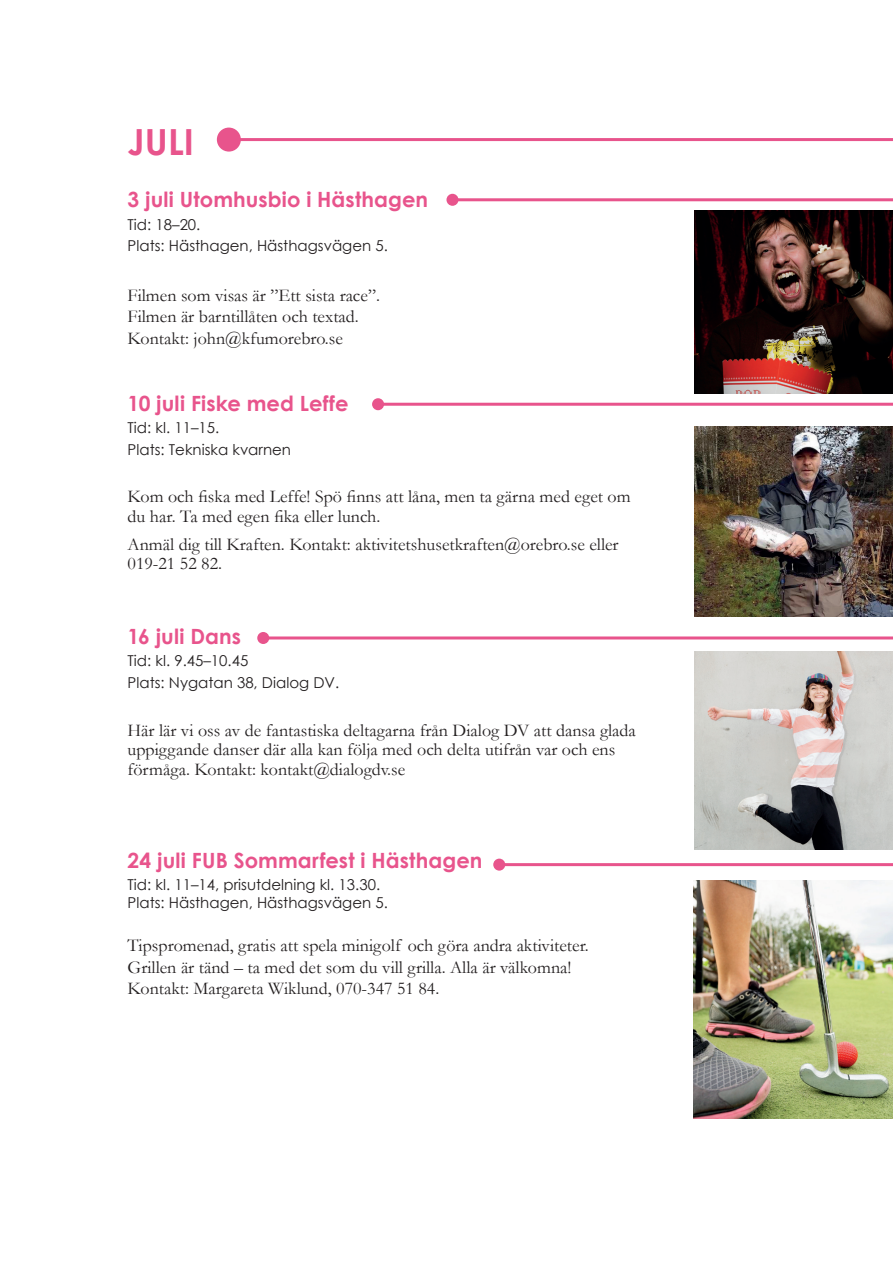
<style>
.page{position:relative;width:893px;height:1263px;background:#fff}
.page>*{position:absolute;margin:0;border:0;box-sizing:border-box;transform-origin:0 0}
.t1{font:700 36px "Century Gothic";color:#e8548c}
.t2{font:700 21px "Century Gothic";letter-spacing:.005em;color:#e8548c}
.t3{font:18px/21.6px "Garamond";color:#231f20}
.t4{font:15px/21.6px "Century Gothic";color:#231f20}
</style>
<div class="page">
<hr style="left:499px;top:863px;width:394px;height:3px;background:#e8548c">
<div style="left:493px;top:859px;width:12px;height:12px;background:#e8548c;border-radius:50%"></div>
<hr style="left:263px;top:636px;width:630px;height:3px;background:#e8548c">
<div style="left:257px;top:632px;width:12px;height:12px;background:#e8548c;border-radius:50%"></div>
<hr style="left:378px;top:403px;width:515px;height:3px;background:#e8548c">
<div style="left:372px;top:398px;width:12px;height:12px;background:#e8548c;border-radius:50%"></div>
<hr style="left:229px;top:138px;width:664px;height:3px;background:#e8548c">
<div style="left:217px;top:128px;width:24px;height:24px;background:#e8548c;border-radius:50%"></div>
<img style="left:694px;top:652px;width:199px;height:197px">
<hr style="left:452px;top:198px;width:441px;height:3px;background:#e8548c">
<div style="left:446px;top:194px;width:12px;height:12px;background:#e8548c;border-radius:50%"></div>
<img style="left:694px;top:210px;width:199px;height:183px">
<img style="left:694px;top:427px;width:199px;height:190px">
<img style="left:693px;top:880px;width:200px;height:238px">
<h1 class="t1" style="left:128px;top:114px;width:68px">JULI</h1>
<p class="t2" style="left:128px;top:184px;width:302px">3 juli Utomhusbio i Hästhagen</p>
<p class="t4" style="left:128px;top:213px;width:262px">Tid: 18–20.<br>Plats: Hästhagen, Hästhagsvägen 5.</p>
<p class="t3" style="left:128px;top:284px;width:254px">Filmen som visas är ”Ett sista race”.<br>Filmen är barntillåten och textad.<br>Kontakt: john@kfumorebro.se</p>
<p class="t2" style="left:128px;top:387px;width:223px">10 juli Fiske med Leffe</p>
<p class="t4" style="left:128px;top:416px;width:165px">Tid: kl. 11–15.<br>Plats: Tekniska kvarnen</p>
<p class="t3" style="left:128px;top:486px;width:505px;line-height:19.5px">Kom och fiska med Leffe! Spö finns att låna, men ta gärna med eget om du har. Ta med egen fika eller lunch.</p>
<p class="t3" style="left:128px;top:534px;width:493px;line-height:19.5px">Anmäl dig till Kraften. Kontakt: aktivitetshusetkraften@orebro.se eller<br>019-21 52 82.</p>
<p class="t2" style="left:128px;top:621px;width:115px">16 juli Dans</p>
<p class="t4" style="left:128px;top:650px;width:213px">Tid: kl. 9.45–10.45<br>Plats: Nygatan 38, Dialog DV.</p>
<p class="t3" style="left:128px;top:720px;width:510px;line-height:19.5px">Här lär vi oss av de fantastiska deltagarna från Dialog DV att dansa glada uppiggande danser där alla kan följa med och delta utifrån var och ens förmåga. Kontakt: kontakt@dialogdv.se</p>
<p class="t2" style="left:128px;top:844px;width:356px">24 juli FUB Sommarfest i Hästhagen</p>
<p class="t4" style="left:128px;top:875px;width:262px;line-height:18px">Tid: kl. 11–14, prisutdelning kl. 13.30.<br>Plats: Hästhagen, Hästhagsvägen 5.</p>
<p class="t3" style="left:128px;top:934px;width:463px">Tipspromenad, gratis att spela minigolf och göra andra aktiviteter.<br>Grillen är tänd – ta med det som du vill grilla. Alla är välkomna!<br>Kontakt: Margareta Wiklund, 070-347 51 84.</p>
</div>
